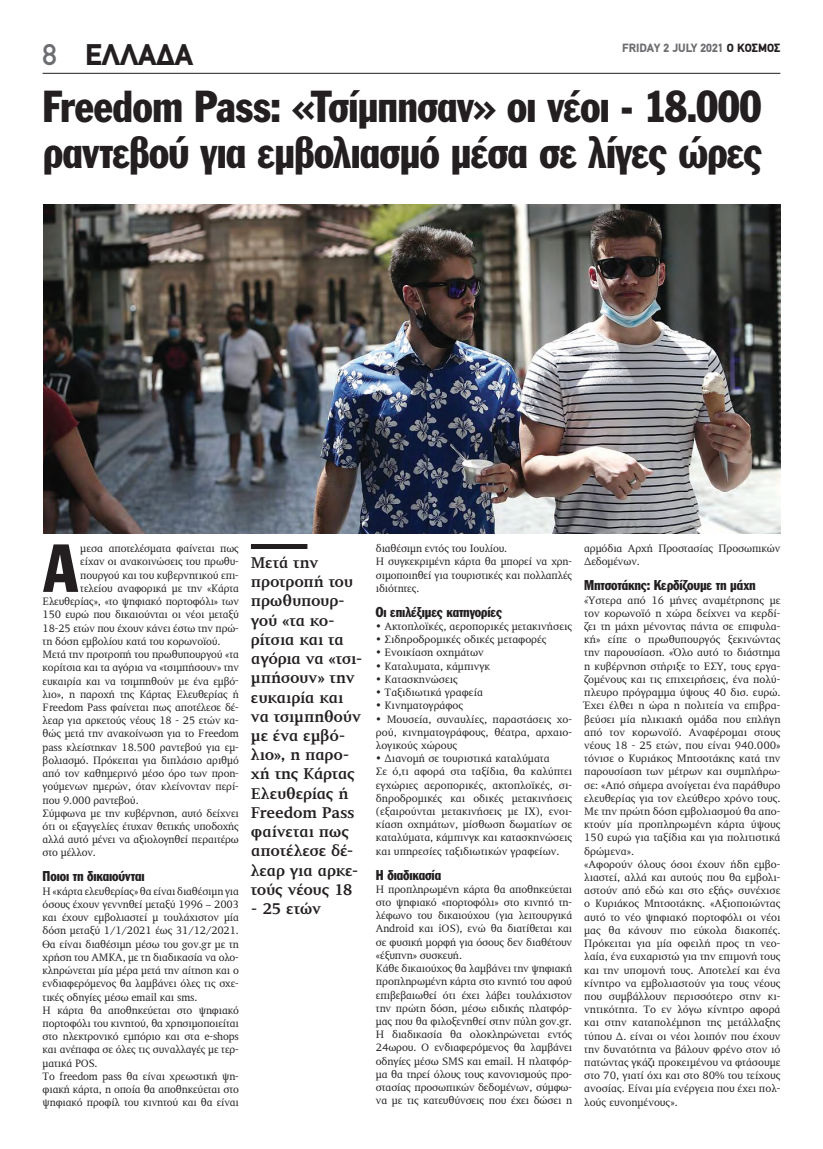
<style>
.page{position:relative;width:823px;height:1149px;background:#fff}
.page>*{position:absolute;margin:0;border:0;box-sizing:border-box;transform-origin:0 0}
.t1{font:66.6px "Franklin Gothic Greek Cond";color:#231f20}
.t2{font:44px/46px "Franklin Gothic Greek Cond";letter-spacing:-.02em;color:#231f20}
.t3{font:900 30px "PF Din Text";color:#231f20}
.t4{font:700 16px/19.2px "PF Diplomat";letter-spacing:-.015em;color:#231f20}
.t5{font:14px "Franklin Gothic Greek Cond";letter-spacing:-.01em;color:#231f20}
.t6{font:900 12px "PF Din Text";color:#6c6d70}
.t7{font:11px/13.2px "PF Diplomat";letter-spacing:-.01em;color:#231f20}
.s1{font-weight:500;color:#6c6d70}
.s2{color:#231f20}
</style>
<div class="page">
<hr style="left:43px;top:73px;width:737px;height:1px;background:#231f20">
<img style="left:43px;top:205px;width:737px;height:328px">
<div style="left:251px;top:544px;width:56px;height:5px;background:#231f20"></div>
<h3 class="t3" style="left:43px;top:37px;width:152px"><span class="s1">8</span> ΕΛΛΑΔΑ</h3>
<p class="t6" style="left:622px;top:40px;width:159px">FRIDAY 2 JULY 2021 <span class="s2">Ο ΚΟΣΜΟΣ</span></p>
<h2 class="t2" style="left:42px;top:84px;width:721px">Freedom Pass: «Τσίμπησαν» οι νέοι - 18.000 ραντεβού για εμβολιασμό μέσα σε λίγες ώρες</h2>
<h1 class="t1" style="left:44px;top:530px;width:35px">Ά</h1>
<p class="t7" style="left:80px;top:542px;width:160px">μεσα αποτελέσματα φαίνεται πως</p>
<p class="t7" style="left:80px;top:555px;width:160px">είχαν οι ανακοινώσεις του πρωθυ-</p>
<p class="t7" style="left:80px;top:568px;width:160px">πουργού και του κυβερνητικού επι-</p>
<p class="t7" style="left:80px;top:581px;width:160px">τελείου αναφορικά με την «Κάρτα</p>
<p class="t7" style="left:43px;top:595px;width:198px">Ελευθερίας», «το ψηφιακό πορτοφόλι» των</p>
<p class="t7" style="left:43px;top:608px;width:198px">150 ευρώ που δικαιούνται οι νέοι μεταξύ</p>
<p class="t7" style="left:43px;top:621px;width:198px">18-25 ετών που έχουν κάνει έστω την πρώ-</p>
<p class="t7" style="left:43px;top:634px;width:179px">τη δόση εμβολίου κατά του κορωνοϊού.</p>
<p class="t7" style="left:43px;top:647px;width:198px">Μετά την προτροπή του πρωθυπουργού «τα</p>
<p class="t7" style="left:43px;top:661px;width:198px">κορίτσια και τα αγόρια να «τσιμπήσουν» την</p>
<p class="t7" style="left:43px;top:674px;width:198px">ευκαιρία και να τσιμπηθούν με ένα εμβό-</p>
<p class="t7" style="left:43px;top:687px;width:198px">λιο», η παροχή της Κάρτας Ελευθερίας ή</p>
<p class="t7" style="left:43px;top:700px;width:198px">Freedom Pass φαίνεται πως αποτέλεσε δέ-</p>
<p class="t7" style="left:43px;top:714px;width:198px">λεαρ για αρκετούς νέους 18 - 25 ετών κα-</p>
<p class="t7" style="left:43px;top:727px;width:198px">θώς μετά την ανακοίνωση για το Freedom</p>
<p class="t7" style="left:43px;top:740px;width:198px">pass κλείστηκαν 18.500 ραντεβού για εμ-</p>
<p class="t7" style="left:43px;top:753px;width:198px">βολιασμό. Πρόκειται για διπλάσιο αριθμό</p>
<p class="t7" style="left:43px;top:766px;width:198px">από τον καθημερινό μέσο όρο των προη-</p>
<p class="t7" style="left:43px;top:780px;width:198px">γούμενων ημερών, όταν κλείνονταν περί-</p>
<p class="t7" style="left:43px;top:793px;width:97px">που 9.000 ραντεβού.</p>
<p class="t7" style="left:43px;top:806px;width:198px">Σύμφωνα με την κυβέρνηση, αυτό δείχνει</p>
<p class="t7" style="left:43px;top:819px;width:198px">ότι οι εξαγγελίες έτυχαν θετικής υποδοχής</p>
<p class="t7" style="left:43px;top:833px;width:198px">αλλά αυτό μένει να αξιολογηθεί περαιτέρω</p>
<p class="t7" style="left:43px;top:846px;width:55px">στο μέλλον.</p>
<p class="t5" style="left:43px;top:868px;width:103px">Ποιοι τη δικαιούνται</p>
<p class="t7" style="left:43px;top:884px;width:198px">H «κάρτα ελευθερίας» θα είναι διαθέσιμη για όσους έχουν γεννηθεί μεταξύ 1996 – 2003 και έχουν εμβολιαστεί μ τουλάχιστον μία δόση μεταξύ 1/1/2021 έως 31/12/2021.<br>Θα είναι διαθέσιμη μέσω του gov.gr με τη χρήση του ΑΜΚΑ, με τη διαδικασία να ολο&shy;κληρώνεται μία μέρα μετά την αίτηση και ο ενδιαφερόμενος θα λαμβάνει όλες τις σχε&shy;τικές οδηγίες μέσω email και sms.<br>Η κάρτα θα αποθηκεύεται στο ψηφιακό πορτοφόλι του κινητού, θα χρησιμοποιείται στο ηλεκτρονικό εμπόριο και στα e-shops και ανέπαφα σε όλες τις συναλλαγές με τερ&shy;ματικά POS.<br>Το freedom pass θα είναι χρεωστική ψη&shy;φιακή κάρτα, η οποία θα αποθηκεύεται στο ψηφιακό προφίλ του κινητού και θα είναι</p>
<h3 class="t4" style="left:251px;top:553px;width:113px">Μετά την προτροπή του πρωθυπουρ&shy;γού «τα κο&shy;ρίτσια και τα αγόρια να «τσι&shy;μπήσουν» την ευκαιρία και να τσιμπηθούν με ένα εμβό&shy;λιο», η παρο&shy;χή της Κάρτας<br>Ελευθερίας ή<br>Freedom Pass φαίνεται πως αποτέλεσε δέ&shy;λεαρ για αρκε&shy;τούς νέους 18</h3>
<h3 class="t4" style="left:251px;top:898px;width:71px">- 25 ετών</h3>
<p class="t7" style="left:375px;top:542px;width:198px">διαθέσιμη εντός του Ιουλίου.<br>Η συγκεκριμένη κάρτα θα μπορεί να χρη&shy;σιμοποιηθεί για τουριστικές και πολλαπλές ιδιότητες.</p>
<p class="t5" style="left:375px;top:603px;width:128px">Οι επιλέξιμες κατηγορίες</p>
<p class="t7" style="left:375px;top:620px;width:198px">• Ακτοπλοϊκές, αεροπορικές μετακινήσεις</p>
<p class="t7" style="left:375px;top:633px;width:172px">• Σιδηροδρομικές οδικές μεταφορές</p>
<p class="t7" style="left:375px;top:646px;width:109px">• Ενοικίαση οχημάτων</p>
<p class="t7" style="left:375px;top:659px;width:116px">• Καταλυματα, κάμπινγκ</p>
<p class="t7" style="left:375px;top:672px;width:83px">• Κατασκηνώσεις</p>
<p class="t7" style="left:375px;top:686px;width:108px">• Ταξιδιωτικά γραφεία</p>
<p class="t7" style="left:375px;top:699px;width:89px">• Κινηματογράφος</p>
<p class="t7" style="left:375px;top:712px;width:198px;text-align:justify">• Μουσεία, συναυλίες, παραστάσεις χο&shy;ρού, κινηματογράφους, θέατρα, αρχαιο&shy;λογικούς χώρους</p>
<p class="t7" style="left:375px;top:752px;width:198px">• Διανομή σε τουριστικά καταλύματα<br>Σε ό,τι αφορά στα ταξίδια, θα καλύπτει εγχώριες αεροπορικές, ακτοπλοϊκές, σι&shy;δηροδρομικές και οδικές μετακινήσεις (εξαιρούνται μετακινήσεις με ΙΧ), ενοι&shy;κίαση οχημάτων, μίσθωση δωματίων σε καταλύματα, κάμπινγκ και κατασκηνώσεις και υπηρεσίες ταξιδιωτικών γραφείων.</p>
<p class="t5" style="left:375px;top:866px;width:67px">Η διαδικασία</p>
<p class="t7" style="left:375px;top:882px;width:198px">Η προπληρωμένη κάρτα θα αποθηκεύεται στο ψηφιακό «πορτοφόλι» στο κινητό τη&shy;λέφωνο του δικαιούχου (για λειτουργικά Android και iOS), ενώ θα διατίθεται και σε φυσική μορφή για όσους δεν διαθέτουν «έξυπνη» συσκευή.<br>Κάθε δικαιούχος θα λαμβάνει την ψηφιακή προπληρωμένη κάρτα στο κινητό του αφού επιβεβαιωθεί ότι έχει λάβει τουλάχιστον την πρώτη δόση, μέσω ειδικής πλατφόρ&shy;μας που θα φιλοξενηθεί στην πύλη gov.gr.<br>Η διαδικασία θα ολοκληρώνεται εντός 24ωρου. Ο ενδιαφερόμενος θα λαμβάνει οδηγίες μέσω SMS και email. Η πλατφόρ&shy;μα θα τηρεί όλους τους κανονισμούς προ&shy;στασίας προσωπικών δεδομένων, σύμφω&shy;να με τις κατευθύνσεις που έχει δώσει η</p>
<p class="t7" style="left:584px;top:542px;width:198px">αρμόδια Αρχή Προστασίας Προσωπικών<br>Δεδομένων.</p>
<p class="t5" style="left:584px;top:577px;width:173px">Μητσοτάκης: Κερδίζουμε τη μάχη</p>
<p class="t7" style="left:584px;top:593px;width:198px">«Ύστερα από 16 μήνες αναμέτρησης με τον κορωνοϊό η χώρα δείχνει να κερδί&shy;ζει τη μάχη μένοντας πάντα σε επιφυλα&shy;κή» είπε ο πρωθυπουργός ξεκινώντας την παρουσίαση. «Όλο αυτό το διάστημα η κυβέρνηση στήριξε το ΕΣΥ, τους εργα&shy;ζομένους και τις επιχειρήσεις, ένα πολύ&shy;πλευρο πρόγραμμα ύψους 40 δισ. ευρώ.<br>Έχει έλθει η ώρα η πολιτεία να επιβρα&shy;βεύσει μία ηλικιακή ομάδα που επλήγη από τον κορωνοϊό. Αναφέρομαι στους νέους 18 - 25 ετών, που είναι 940.000» τόνισε ο Κυριάκος Μητσοτάκης κατά την παρουσίαση των μέτρων και συμπλήρω&shy;σε: «Από σήμερα ανοίγεται ένα παράθυρο ελευθερίας για τον ελεύθερο χρόνο τους.<br>Με την πρώτη δόση εμβολιασμού θα απο&shy;κτούν μία προπληρωμένη κάρτα ύψους 150 ευρώ για ταξίδια και για πολιτιστικά δρώμενα».<br>«Αφορούν όλους όσοι έχουν ήδη εμβο&shy;λιαστεί, αλλά και αυτούς που θα εμβολι&shy;αστούν από εδώ και στο εξής» συνέχισε ο Κυριάκος Μητσοτάκης. «Αξιοποιώντας αυτό το νέο ψηφιακό πορτοφόλι οι νέοι μας θα κάνουν πιο εύκολα διακοπές.<br>Πρόκειται για μία οφειλή προς τη νεο&shy;λαία, ένα ευχαριστώ για την επιμονή τους και την υπομονή τους. Αποτελεί και ένα κίνητρο να εμβολιαστούν για τους νέους που συμβάλλουν περισσότερο στην κι&shy;νητικότητα. Το εν λόγω κίνητρο αφορά και στην καταπολέμηση της μετάλλαξης τύπου Δ. είναι οι νέοι λοιπόν που έχουν την δυνατότητα να βάλουν φρένο στον ιό πατώντας γκάζι προκειμένου να φτάσουμε στο 70, γιατί όχι και στο 80% του τείχους ανοσίας. Είναι μία ενέργεια που έχει πολ&shy;λούς ευνοημένους».</p>
</div>
